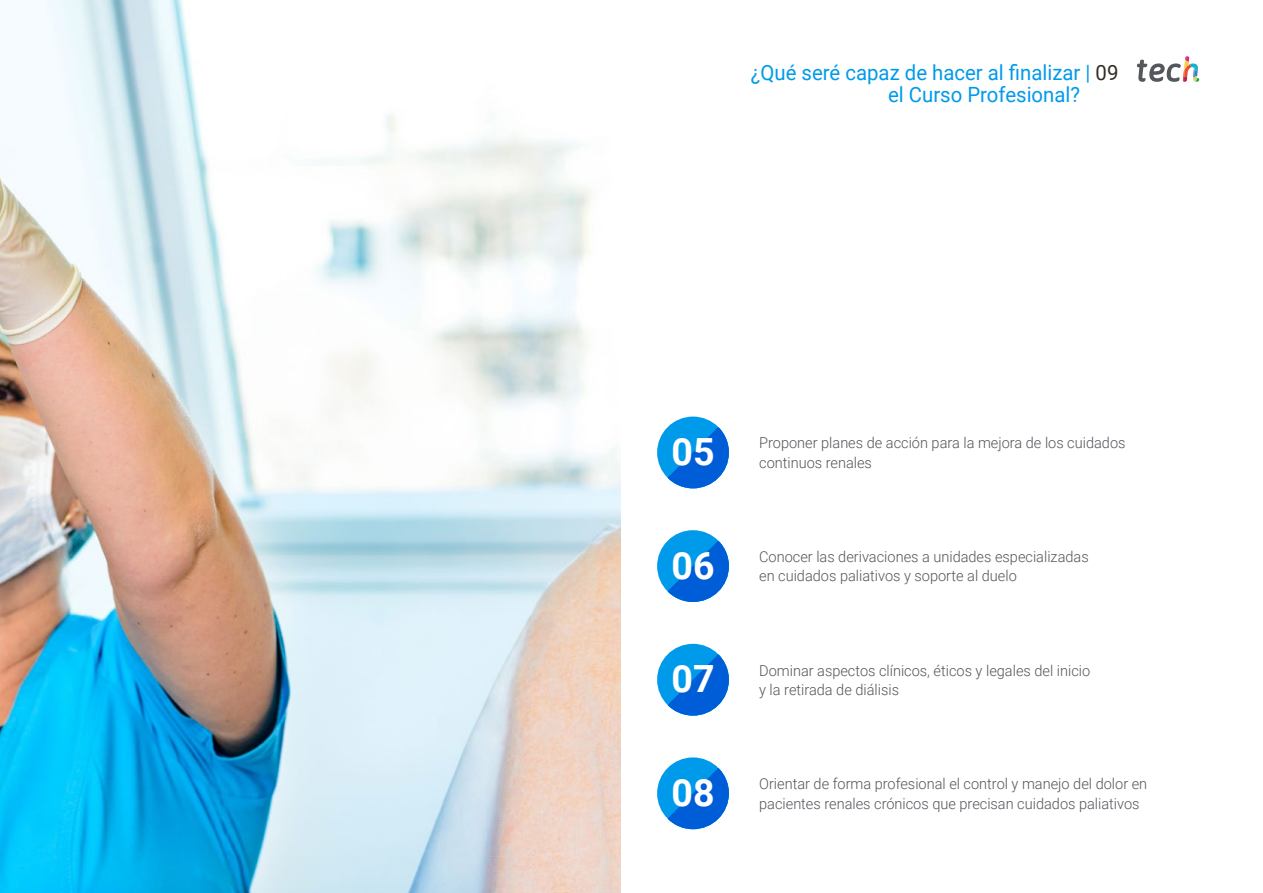
<style>
.page{position:relative;width:1263px;height:893px;background:#fff}
.page>*{position:absolute;margin:0;border:0;box-sizing:border-box;transform-origin:0 0}
.t1{font:700 37.5px "Roboto";color:#fff}
.t2{font:21px/22.5px "Roboto";color:#009aeb}
.t3{font:300 15px/19.5px "Roboto";color:#52555b}
.s1{color:#312e20}
</style>
<div class="page">
<img style="left:0;top:0;width:621px;height:893px">
<svg style="left:1137px;top:56px;width:62px;height:26px"></svg>
<div style="left:657px;top:530px;width:72px;height:72px;background:#009aeb;border-radius:50%"></div>
<svg style="left:668px;top:541px;width:61px;height:61px"></svg>
<div style="left:657px;top:757px;width:72px;height:72px;background:#009aeb;border-radius:50%"></div>
<svg style="left:668px;top:768px;width:61px;height:61px"></svg>
<div style="left:657px;top:644px;width:72px;height:72px;background:#009aeb;border-radius:50%"></div>
<svg style="left:668px;top:654px;width:61px;height:62px"></svg>
<div style="left:657px;top:417px;width:72px;height:71px;background:#009aeb;border-radius:50%"></div>
<svg style="left:668px;top:427px;width:61px;height:61px"></svg>
<h2 class="t2" style="left:888px;top:60px;width:232px;text-indent:-137px">¿Qué seré capaz de hacer al finalizar | <span class="s1">09 </span>el Curso Profesional?</h2>
<h1 class="t1" style="left:671px;top:426px;width:45px">05</h1>
<p class="t3" style="left:759px;top:433px;width:368px">Proponer planes de acción para la mejora de los cuidados</p>
<p class="t3" style="left:759px;top:452px;width:114px">continuos renales</p>
<h1 class="t1" style="left:671px;top:539px;width:45px">06</h1>
<p class="t3" style="left:759px;top:546px;width:331px">Conocer las derivaciones a unidades especializadas en cuidados paliativos y soporte al duelo</p>
<h1 class="t1" style="left:671px;top:653px;width:45px">07</h1>
<p class="t3" style="left:759px;top:660px;width:333px">Dominar aspectos clínicos, éticos y legales del inicio y la retirada de diálisis</p>
<h1 class="t1" style="left:671px;top:766px;width:45px">08</h1>
<p class="t3" style="left:759px;top:773px;width:390px">Orientar de forma profesional el control y manejo del dolor en pacientes renales crónicos que precisan cuidados paliativos</p>
</div>
